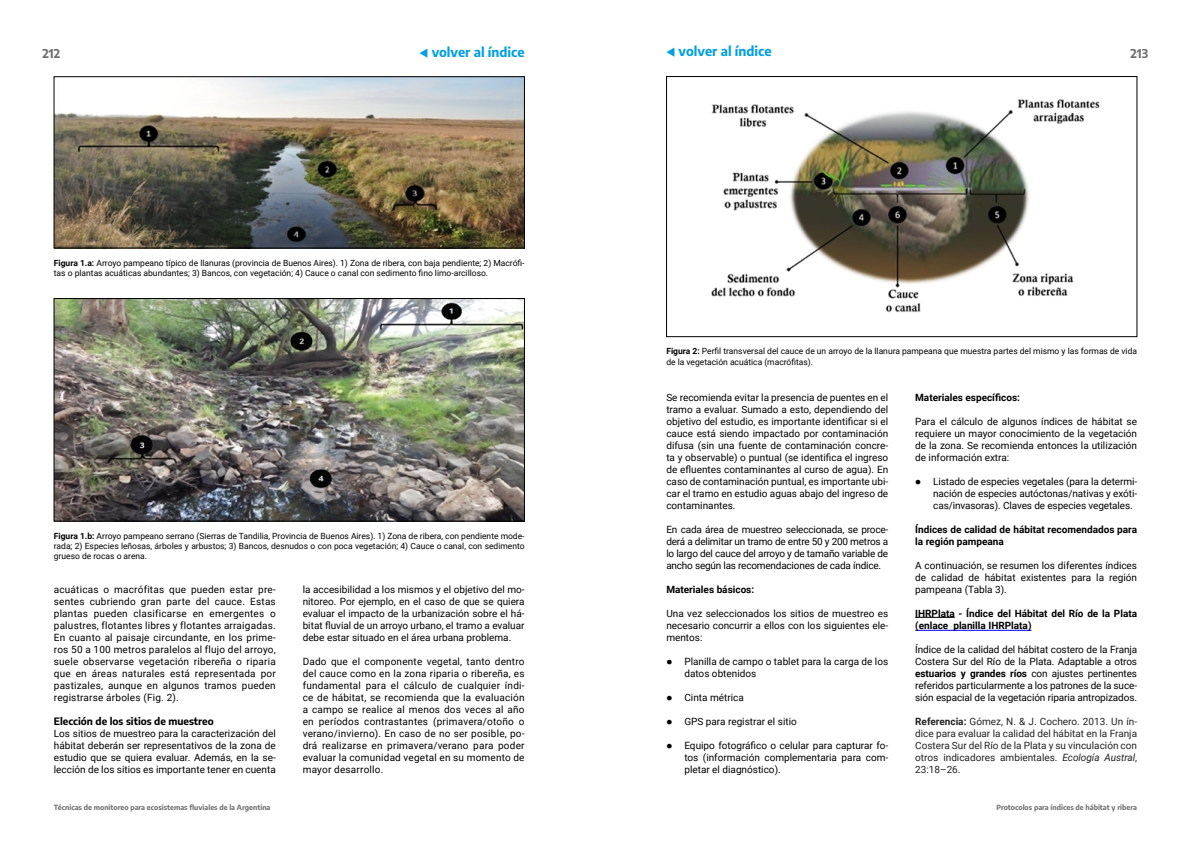
<style>
.page{position:relative;width:1191px;height:842px;background:#fff}
.page>*{position:absolute;margin:0;border:0;box-sizing:border-box;transform-origin:0 0}
.t1{font:700 13px "Encode Sans";color:#009fe3}
.t2{font:700 12px "Encode Sans";color:#706f6f}
.t3{font:10px/12px "Roboto";color:#000;text-align:justify}
.t4{font:10px/12px "Roboto";color:#222;text-align:justify}
.t5{font:700 10px/12px "Roboto";color:#000}
.t6{font:700 10px "Encode Sans";color:#000}
.t7{font:8.5px/10.2px "Roboto";color:#000}
.t8{font:700 7px "Encode Sans";color:#706f6f}
.s1{font-weight:700}
.s2{font-style:italic}
</style>
<div class="page">
<hr style="left:915px;top:617px;width:39px;height:1px;background:#000">
<hr style="left:915px;top:630px;width:116px;height:1px;background:#00f">
<img style="left:711px;top:99px;width:389px;height:214px">
<div style="left:666px;top:76px;width:471px;height:261px;border:1px solid #000"></div>
<img style="left:56px;top:79px;width:466px;height:167px">
<div style="left:54px;top:77px;width:470px;height:171px;border:1px solid #000"></div>
<img style="left:56px;top:300px;width:466px;height:219px">
<div style="left:54px;top:298px;width:470px;height:223px;border:1px solid #000"></div>
<h1 class="t1" style="left:419px;top:42px;width:107px">▼ volver al índice</h1>
<h1 class="t1" style="left:666px;top:42px;width:107px">▼ volver al índice</h1>
<p class="t2" style="left:43px;top:44px;width:19px">212</p>
<p class="t2" style="left:1130px;top:44px;width:19px">213</p>
<p class="t7" style="left:54px;top:257px;width:472px"><span class="s1">Figura 1.a:</span> Arroyo pampeano típico de llanuras (provincia de Buenos Aires). 1) Zona de ribera, con baja pendiente; 2) Macrófi&shy;tas o plantas acuáticas abundantes; 3) Bancos, con vegetación; 4) Cauce o canal con sedimento fino limo-arcilloso.</p>
<p class="t7" style="left:54px;top:530px;width:472px;text-align:justify"><span class="s1">Figura 1.b:</span> Arroyo pampeano serrano (Sierras de Tandilia, Provincia de Buenos Aires). 1) Zona de ribera, con pendiente mode&shy;rada; 2) Especies leñosas, árboles y arbustos; 3) Bancos, desnudos o con poca vegetación; 4) Cauce o canal, con sedimento grueso de rocas o arena.</p>
<p class="t3" style="left:54px;top:583px;width:223px">acuáticas o macrófitas que pueden estar pre&shy;sentes cubriendo gran parte del cauce. Estas plantas pueden clasificarse en emergentes o palustres, flotantes libres y flotantes arraigadas.<br>En cuanto al paisaje circundante, en los prime&shy;ros 50 a 100 metros paralelos al flujo del arroyo, suele observarse vegetación ribereña o riparia que en áreas naturales está representada por pastizales, aunque en algunos tramos pueden registrarse árboles (Fig. 2).</p>
<p class="t6" style="left:54px;top:713px;width:161px">Elección de los sitios de muestreo</p>
<p class="t3" style="left:54px;top:727px;width:223px">Los sitios de muestreo para la caracterización del hábitat deberán ser representativos de la zona de estudio que se quiera evaluar. Además, en la se&shy;lección de los sitios es importante tener en cuenta</p>
<p class="t3" style="left:303px;top:583px;width:223px">la accesibilidad a los mismos y el objetivo del mo&shy;nitoreo. Por ejemplo, en el caso de que se quiera evaluar el impacto de la urbanización sobre el há&shy;bitat fluvial de un arroyo urbano, el tramo a evaluar debe estar situado en el área urbana problema.</p>
<p class="t3" style="left:303px;top:655px;width:223px">Dado que el componente vegetal, tanto dentro del cauce como en la zona riparia o ribereña, es fundamental para el cálculo de cualquier índi&shy;ce de hábitat, se recomienda que la evaluación a campo se realice al menos dos veces al año en períodos contrastantes (primavera/otoño o verano/invierno). En caso de no ser posible, po&shy;drá realizarse en primavera/verano para poder evaluar la comunidad vegetal en su momento de mayor desarrollo.</p>
<p class="t7" style="left:666px;top:346px;width:472px"><span class="s1">Figura 2:</span> Perfil transversal del cauce de un arroyo de la llanura pampeana que muestra partes del mismo y las formas de vida de la vegetación acuática (macrófitas).</p>
<p class="t3" style="left:666px;top:391px;width:223px">Se recomienda evitar la presencia de puentes en el tramo a evaluar. Sumado a esto, dependiendo del objetivo del estudio, es importante identificar si el cauce está siendo impactado por contaminación difusa (sin una fuente de contaminación concre&shy;ta y observable) o puntual (se identifica el ingreso de efluentes contaminantes al curso de agua). En caso de contaminación puntual, es importante ubi&shy;car el tramo en estudio aguas abajo del ingreso de contaminantes.</p>
<p class="t3" style="left:666px;top:523px;width:223px">En cada área de muestreo seleccionada, se proce&shy;derá a delimitar un tramo de entre 50 y 200 metros a lo largo del cauce del arroyo y de tamaño variable de ancho según las recomendaciones de cada índice.</p>
<p class="t5" style="left:666px;top:583px;width:89px">Materiales básicos:</p>
<p class="t3" style="left:666px;top:607px;width:223px">Una vez seleccionados los sitios de muestreo es necesario concurrir a ellos con los siguientes ele&shy;mentos:</p>
<p class="t3" style="left:684px;top:655px;width:205px;text-indent:-18px">● Planilla de campo o tablet para la carga de los datos obtenidos</p>
<p class="t3" style="left:666px;top:691px;width:79px">● Cinta métrica</p>
<p class="t3" style="left:666px;top:715px;width:132px">● GPS para registrar el sitio</p>
<p class="t3" style="left:684px;top:739px;width:205px;text-indent:-18px">● Equipo fotográfico o celular para capturar fo&shy;tos (información complementaria para com&shy;pletar el diagnóstico).</p>
<p class="t5" style="left:915px;top:391px;width:106px">Materiales específicos:</p>
<p class="t3" style="left:915px;top:415px;width:223px">Para el cálculo de algunos índices de hábitat se requiere un mayor conocimiento de la vegetación de la zona. Se recomienda entonces la utilización de información extra:</p>
<p class="t3" style="left:933px;top:475px;width:205px;text-indent:-18px">● Listado de especies vegetales (para la determi&shy;nación de especies autóctonas/nativas y exóti&shy;cas/invasoras). Claves de especies vegetales.</p>
<p class="t5" style="left:915px;top:523px;width:223px">Índices de calidad de hábitat recomendados para la región pampeana</p>
<p class="t3" style="left:915px;top:559px;width:223px">A continuación, se resumen los diferentes índices de calidad de hábitat existentes para la región pampeana (Tabla 3).</p>
<p class="t5" style="left:915px;top:607px;width:223px">IHRPlata - Índice del Hábitat del Río de la Plata (enlace planilla IHRPlata)</p>
<p class="t3" style="left:915px;top:643px;width:223px">Índice de la calidad del hábitat costero de la Franja Costera Sur del Río de la Plata. Adaptable a otros <span class="s1">estuarios y grandes ríos</span> con ajustes pertinentes referidos particularmente a los patrones de la suce&shy;sión espacial de la vegetación riparia antropizados.</p>
<p class="t4" style="left:915px;top:715px;width:223px"><span class="s1">Referencia:</span> Gómez, N. &amp; J. Cochero. 2013. Un ín&shy;dice para evaluar la calidad del hábitat en la Franja Costera Sur del Río de la Plata y su vinculación con otros indicadores ambientales. <span class="s2">Ecología Austral</span>, 23:18–26.</p>
<p class="t8" style="left:54px;top:802px;width:218px">Técnicas de monitoreo para ecosistemas fluviales de la Argentina</p>
<p class="t8" style="left:996px;top:802px;width:142px">Protocolos para índices de hábitat y ribera</p>
</div>
